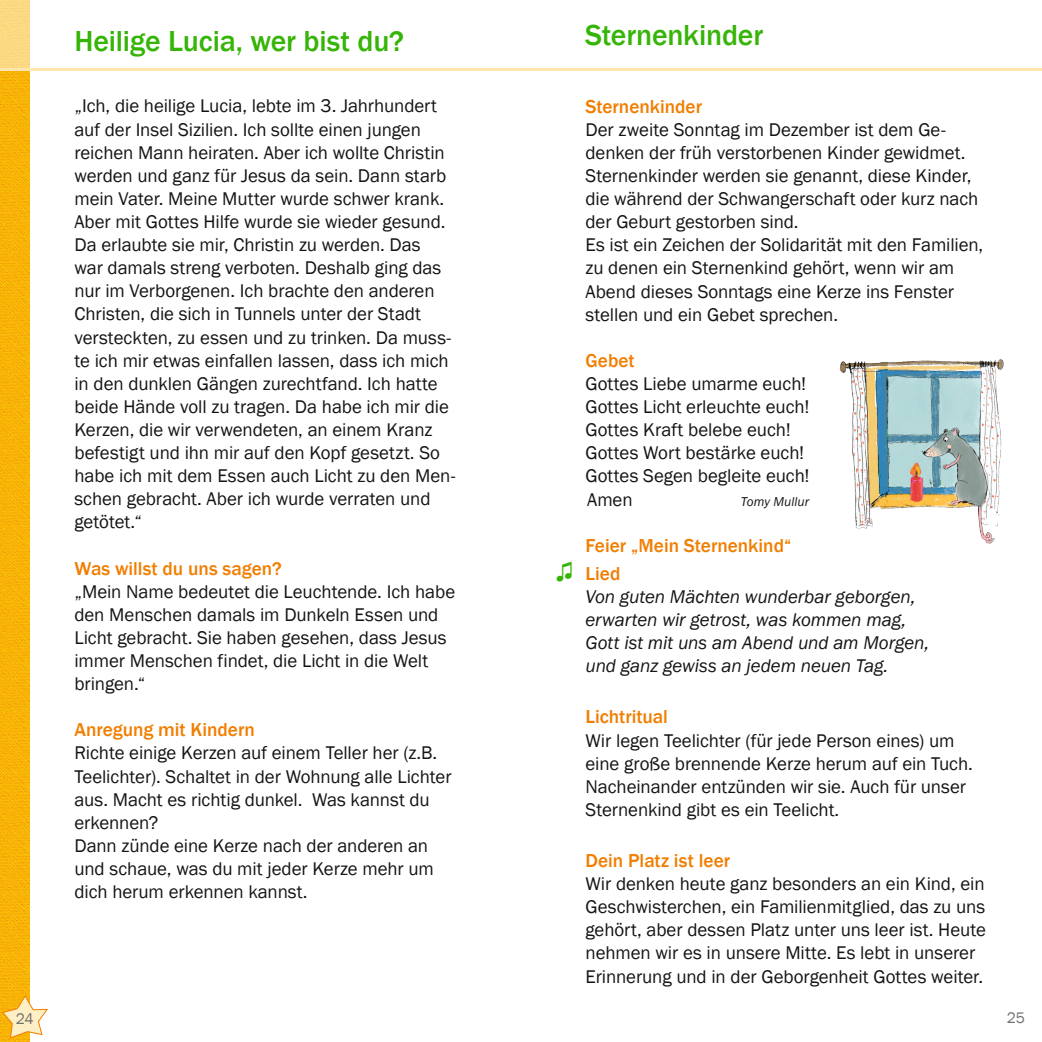
<style>
.page{position:relative;width:1042px;height:1042px;background:#fff}
.page>*{position:absolute;margin:0;border:0;box-sizing:border-box;transform-origin:0 0}
.t1{font:500 29.75px "Franklin Gothic";letter-spacing:-.005em;color:#36b508}
.t2{font:500 19.25px "Franklin Gothic";color:#f17e00}
.t3{font:18.9px/23.1px "Franklin Gothic";letter-spacing:-.005em;color:#131413}
.t4{font:italic 18.9px "Franklin Gothic";letter-spacing:-.005em;color:#131413}
.t5{font:15.75px "Franklin Gothic";color:#727271}
.t6{font:italic 13.12px "Franklin Gothic";letter-spacing:.005em;color:#131413}
.s1{font-weight:600;font-size:24.5px;color:#36b508}
</style>
<div class="page">
<hr style="left:511px;top:68px;width:531px;height:3px;background:#ffe6ac">
<img style="left:0;top:0;width:30px;height:1042px">
<hr style="left:0;top:68px;width:531px;height:3px;background:#ffe6ac">
<svg style="left:2px;top:995px;width:46px;height:44px"></svg>
<img style="left:839px;top:359px;width:174px;height:185px">
<p class="t1" style="left:74px;top:22px;width:331px">Heilige Lucia, wer bist du?</p>
<p class="t3" style="left:74px;top:95px;width:382px">„Ich, die heilige Lucia, lebte im 3. Jahrhundert auf der Insel Sizilien. Ich sollte einen jungen reichen Mann heiraten. Aber ich wollte Christin werden und ganz für Jesus da sein. Dann starb mein Vater. Meine Mutter wurde schwer krank.<br>Aber mit Gottes Hilfe wurde sie wieder gesund.<br>Da erlaubte sie mir, Christin zu werden. Das<br>war damals streng verboten. Deshalb ging das nur im Verborgenen. Ich brachte den anderen Christen, die sich in Tunnels unter der Stadt versteckten, zu essen und zu trinken. Da muss&shy;te ich mir etwas einfallen lassen, dass ich mich in den dunklen Gängen zurechtfand. Ich hatte beide Hände voll zu tragen. Da habe ich mir die Kerzen, die wir verwendeten, an einem Kranz befestigt und ihn mir auf den Kopf gesetzt. So habe ich mit dem Essen auch Licht zu den Men&shy;schen gebracht. Aber ich wurde verraten und getötet.“</p>
<p class="t2" style="left:74px;top:556px;width:209px">Was willst du uns sagen?</p>
<p class="t3" style="left:74px;top:580px;width:382px">„Mein Name bedeutet die Leuchtende. Ich habe den Menschen damals im Dunkeln Essen und Licht gebracht. Sie haben gesehen, dass Jesus immer Menschen findet, die Licht in die Welt bringen.“</p>
<p class="t2" style="left:74px;top:718px;width:182px">Anregung mit Kindern</p>
<p class="t3" style="left:74px;top:742px;width:379px">Richte einige Kerzen auf einem Teller her (z.B.<br>Teelichter). Schaltet in der Wohnung alle Lichter aus. Macht es richtig dunkel. Was kannst du erkennen?</p>
<p class="t3" style="left:74px;top:834px;width:361px">Dann zünde eine Kerze nach der anderen an und schaue, was du mit jeder Kerze mehr um dich herum erkennen kannst.</p>
<p class="t1" style="left:585px;top:16px;width:180px">Sternenkinder</p>
<p class="t2" style="left:585px;top:94px;width:118px">Sternenkinder</p>
<p class="t3" style="left:585px;top:118px;width:394px">Der zweite Sonntag im Dezember ist dem Ge&shy;denken der früh verstorbenen Kinder gewidmet.<br>Sternenkinder werden sie genannt, diese Kinder, die während der Schwangerschaft oder kurz nach der Geburt gestorben sind.</p>
<p class="t3" style="left:585px;top:234px;width:399px">Es ist ein Zeichen der Solidarität mit den Familien, zu denen ein Sternenkind gehört, wenn wir am Abend dieses Sonntags eine Kerze ins Fenster stellen und ein Gebet sprechen.</p>
<p class="t2" style="left:585px;top:348px;width:51px">Gebet</p>
<p class="t3" style="left:585px;top:372px;width:222px">Gottes Liebe umarme euch!</p>
<p class="t3" style="left:585px;top:396px;width:225px">Gottes Licht erleuchte euch!</p>
<p class="t3" style="left:585px;top:419px;width:207px">Gottes Kraft belebe euch!</p>
<p class="t3" style="left:585px;top:442px;width:220px">Gottes Wort bestärke euch!</p>
<p class="t3" style="left:585px;top:465px;width:226px">Gottes Segen begleite euch!</p>
<p class="t3" style="left:587px;top:488px;width:47px">Amen</p>
<p class="t6" style="left:741px;top:493px;width:70px">Tomy Mullur</p>
<p class="t2" style="left:585px;top:533px;width:207px">Feier „Mein Sternenkind“</p>
<p class="t2" style="left:556px;top:561px;width:66px"><span class="s1">♫</span> Lied</p>
<p class="t4" style="left:585px;top:585px;width:331px">Von guten Mächten wunderbar geborgen,</p>
<p class="t4" style="left:585px;top:608px;width:322px">erwarten wir getrost, was kommen mag,</p>
<p class="t4" style="left:585px;top:631px;width:345px">Gott ist mit uns am Abend und am Morgen,</p>
<p class="t4" style="left:585px;top:654px;width:304px">und ganz gewiss an jedem neuen Tag.</p>
<p class="t2" style="left:585px;top:705px;width:84px">Lichtritual</p>
<p class="t3" style="left:585px;top:729px;width:389px">Wir legen Teelichter (für jede Person eines) um eine große brennende Kerze herum auf ein Tuch.<br>Nacheinander entzünden wir sie. Auch für unser Sternenkind gibt es ein Teelicht.</p>
<p class="t2" style="left:585px;top:848px;width:146px">Dein Platz ist leer</p>
<p class="t3" style="left:585px;top:872px;width:402px">Wir denken heute ganz besonders an ein Kind, ein Geschwisterchen, ein Familienmitglied, das zu uns gehört, aber dessen Platz unter uns leer ist. Heute nehmen wir es in unsere Mitte. Es lebt in unserer Erinnerung und in der Geborgenheit Gottes weiter.</p>
<p class="t5" style="left:16px;top:1009px;width:19px">24</p>
<p class="t5" style="left:1006px;top:1008px;width:20px">25</p>
</div>
